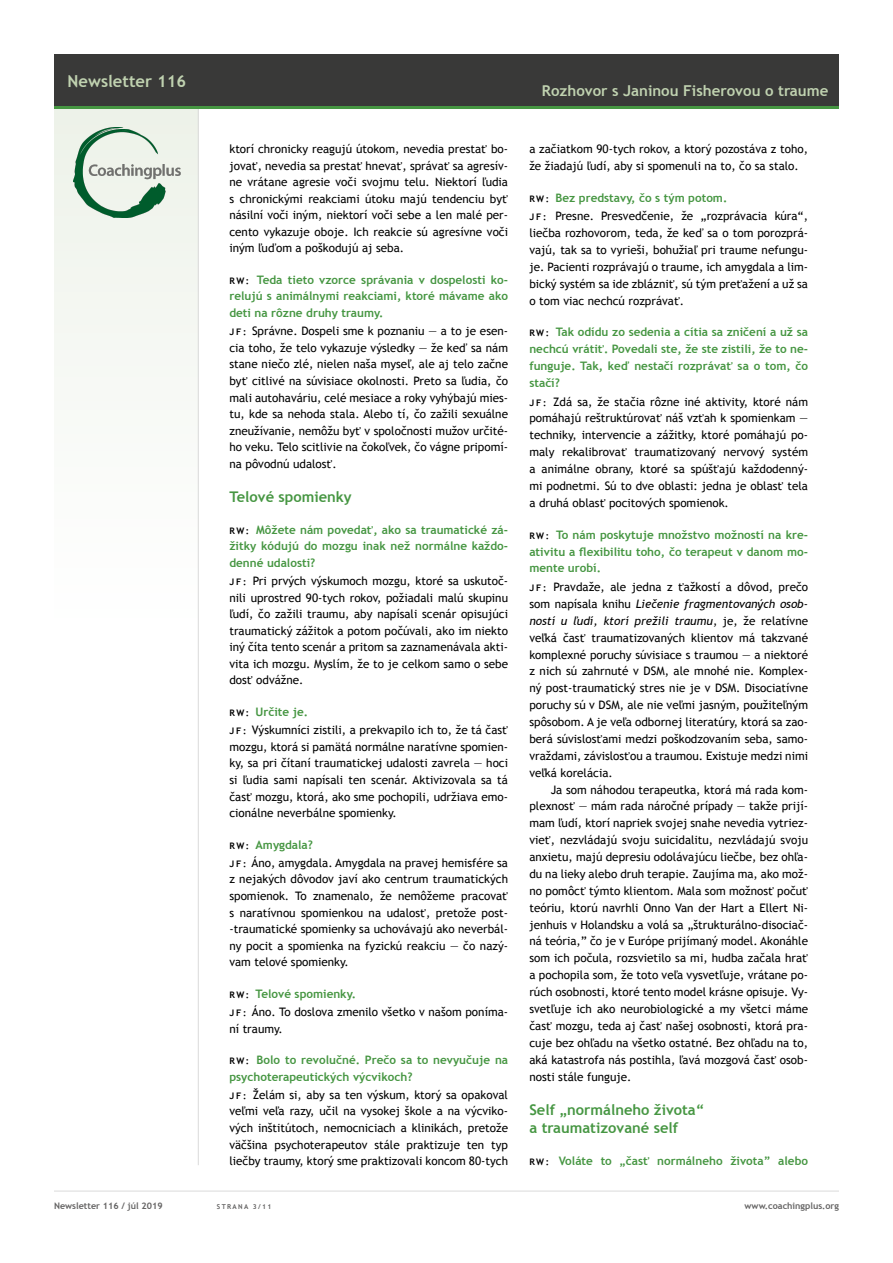
<style>
.page{position:relative;width:893px;height:1263px;background:#fff}
.page>*{position:absolute;margin:0;border:0;box-sizing:border-box;transform-origin:0 0}
.t1{font:700 16.5px "Trebuchet MS";color:#c0d2b0}
.t2{font:700 15px "Trebuchet MS";color:#c0d2b0}
.t3{font:700 14.7px/18px "Trebuchet MS";color:#469642}
.t4{font:11.7px/17px "Trebuchet MS";color:#000;text-align:justify}
.t5{font:700 11.7px/16.5px "Trebuchet MS";color:#469642;text-align:justify}
.t6{font:700 9px "Trebuchet MS";color:#646363}
.t7{font:700 6.75px "Trebuchet MS";letter-spacing:.2em;color:#646363}
.s1{font-size:9px;color:#000}
.s2{font-weight:700;font-size:9px}
.s3{font-weight:700;color:#469642}
.s4{font-style:italic}
</style>
<div class="page">
<div style="left:54px;top:106px;width:145px;height:525px;background:#f7f9f6"></div>
<hr style="left:54px;top:1191px;width:785px;height:1px;background:#dadada">
<hr style="left:198px;top:108px;width:1px;height:1057px;background:#dadada">
<div style="left:54px;top:54px;width:785px;height:53px;background:#393938"></div>
<hr style="left:54px;top:106px;width:785px;height:3px;background:#469642">
<img style="left:74px;top:127px;width:106px;height:91px">
<h1 class="t1" style="left:68px;top:70px;width:120px">Newsletter 116</h1>
<p class="t4" style="left:229px;top:141px;width:280px;line-height:16.5px">ktorí chronicky reagujú útokom, nevedia prestať bo&shy;jovať, nevedia sa prestať hnevať, správať sa agresív&shy;ne vrátane agresie voči svojmu telu. Niektorí ľudia s chronickými reakciami útoku majú tendenciu byť násilní voči iným, niektorí voči sebe a len malé per&shy;cento vykazuje oboje. Ich reakcie sú agresívne voči iným ľuďom a poškodujú aj seba.</p>
<p class="t5" style="left:229px;top:271px;width:280px"><span class="s1">R W :</span> Teda tieto vzorce správania v dospelosti ko&shy;relujú s animálnymi reakciami, ktoré mávame ako deti na rôzne druhy traumy.</p>
<p class="t4" style="left:229px;top:323px;width:280px;line-height:16.5px"><span class="s2">J F :</span> Správne. Dospeli sme k poznaniu — a to je esen&shy;cia toho, že telo vykazuje výsledky — že keď sa nám stane niečo zlé, nielen naša myseľ, ale aj telo začne byť citlivé na súvisiace okolnosti. Preto sa ľudia, čo mali autohaváriu, celé mesiace a roky vyhýbajú mies&shy;tu, kde sa nehoda stala. Alebo tí, čo zažili sexuálne zneužívanie, nemôžu byť v spoločnosti mužov určité&shy;ho veku. Telo scitlivie na čokoľvek, čo vágne pripomí&shy;na pôvodnú udalosť.</p>
<p class="t3" style="left:229px;top:488px;width:124px">Telové spomienky</p>
<p class="t5" style="left:229px;top:521px;width:280px"><span class="s1">R W :</span> Môžete nám povedať, ako sa traumatické zá&shy;žitky kódujú do mozgu inak než normálne každo&shy;denné udalosti?</p>
<p class="t4" style="left:229px;top:573px;width:280px;line-height:16.5px"><span class="s2">J F :</span> Pri prvých výskumoch mozgu, ktoré sa uskutoč&shy;nili uprostred 90-tych rokov, požiadali malú skupinu ľudí, čo zažili traumu, aby napísali scenár opisujúci traumatický zážitok a potom počúvali, ako im niekto iný číta tento scenár a pritom sa zaznamenávala akti&shy;vita ich mozgu. Myslím, že to je celkom samo o sebe dosť odvážne.</p>
<p class="t4" style="left:229px;top:703px;width:280px;line-height:18.3px"><span class="s2">R W :</span> <span class="s3">Určite je.<br></span><span class="s2">J F :</span> Výskumníci zistili, a prekvapilo ich to, že tá časť</p>
<p class="t4" style="left:229px;top:738px;width:280px;line-height:16.5px">mozgu, ktorá si pamätá normálne naratívne spomien&shy;ky, sa pri čítaní traumatickej udalosti zavrela — hoci si ľudia sami napísali ten scenár. Aktivizovala sa tá časť mozgu, ktorá, ako sme pochopili, udržiava emo&shy;cionálne neverbálne spomienky.</p>
<p class="t4" style="left:229px;top:835px;width:280px;line-height:18.3px"><span class="s2">R W :</span> <span class="s3">Amygdala?<br></span><span class="s2">J F :</span> Áno, amygdala. Amygdala na pravej hemisfére sa</p>
<p class="t4" style="left:229px;top:871px;width:280px;line-height:16.5px">z nejakých dôvodov javí ako centrum traumatických spomienok. To znamenalo, že nemôžeme pracovať s naratívnou spomienkou na udalosť, pretože post--traumatické spomienky sa uchovávajú ako neverbál&shy;ny pocit a spomienka na fyzickú reakciu — čo nazý&shy;vam telové spomienky.</p>
<p class="t4" style="left:229px;top:984px;width:280px;line-height:18.3px"><span class="s2">R W :</span> <span class="s3">Telové spomienky.<br></span><span class="s2">J F :</span> Áno. To doslova zmenilo všetko v našom poníma-</p>
<p class="t4" style="left:229px;top:1020px;width:55px">ní traumy.</p>
<p class="t5" style="left:229px;top:1052px;width:280px"><span class="s1">R W :</span> Bolo to revolučné. Prečo sa to nevyučuje na psychoterapeutických výcvikoch?</p>
<p class="t4" style="left:229px;top:1087px;width:280px;line-height:16.5px"><span class="s2">J F :</span> Želám si, aby sa ten výskum, ktorý sa opakoval veľmi veľa razy, učil na vysokej škole a na výcviko&shy;vých inštitútoch, nemocniciach a klinikách, pretože väčšina psychoterapeutov stále praktizuje ten typ liečby traumy, ktorý sme praktizovali koncom 80-tych</p>
<p class="t2" style="left:542px;top:81px;width:288px">Rozhovor s Janinou Fisherovou o traume</p>
<p class="t4" style="left:529px;top:140px;width:280px">a začiatkom 90-tych rokov, a ktorý pozostáva z toho, že žiadajú ľudí, aby si spomenuli na to, čo sa stalo.</p>
<p class="t4" style="left:529px;top:188px;width:280px;line-height:18.6px"><span class="s2">R W :</span> <span class="s3">Bez predstavy, čo s tým potom.<br></span><span class="s2">J F :</span> Presne. Presvedčenie, že „rozprávacia kúra“,</p>
<p class="t4" style="left:529px;top:225px;width:280px">liečba rozhovorom, teda, že keď sa o tom porozprá&shy;vajú, tak sa to vyrieši, bohužiaľ pri traume nefungu&shy;je. Pacienti rozprávajú o traume, ich amygdala a lim&shy;bický systém sa ide zblázniť, sú tým preťažení a už sa o tom viac nechcú rozprávať.</p>
<p class="t5" style="left:529px;top:324px;width:280px;line-height:17px"><span class="s1">R W :</span> Tak odídu zo sedenia a cítia sa zničení a už sa nechcú vrátiť. Povedali ste, že ste zistili, že to ne&shy;funguje. Tak, keď nestačí rozprávať sa o tom, čo stačí?</p>
<p class="t4" style="left:529px;top:393px;width:280px"><span class="s2">J F :</span> Zdá sa, že stačia rôzne iné aktivity, ktoré nám pomáhajú reštruktúrovať náš vzťah k spomienkam — techniky, intervencie a zážitky, ktoré pomáhajú po&shy;maly rekalibrovať traumatizovaný nervový systém a animálne obrany, ktoré sa spúšťajú každodenný&shy;mi podnetmi. Sú to dve oblasti: jedna je oblasť tela a druhá oblasť pocitových spomienok.</p>
<p class="t5" style="left:529px;top:526px;width:280px;line-height:17px"><span class="s1">R W :</span> To nám poskytuje množstvo možností na kre&shy;ativitu a flexibilitu toho, čo terapeut v danom mo&shy;mente urobí.</p>
<p class="t4" style="left:529px;top:578px;width:280px"><span class="s2">J F :</span> Pravdaže, ale jedna z ťažkostí a dôvod, prečo som napísala knihu <span class="s4">Liečenie fragmentovaných osob&shy;ností u ľudí, ktorí prežili traumu</span>, je, že relatívne veľká časť traumatizovaných klientov má takzvané komplexné poruchy súvisiace s traumou — a niektoré z nich sú zahrnuté v DSM, ale mnohé nie. Komplex&shy;ný post-traumatický stres nie je v DSM. Disociatívne poruchy sú v DSM, ale nie veľmi jasným, použiteľným spôsobom. A je veľa odbornej literatúry, ktorá sa zao&shy;berá súvislosťami medzi poškodzovaním seba, samo&shy;vraždami, závislosťou a traumou. Existuje medzi nimi veľká korelácia.</p>
<p class="t4" style="left:529px;top:781px;width:280px;text-indent:21px">Ja som náhodou terapeutka, ktorá má rada kom&shy;plexnosť — mám rada náročné prípady — takže prijí&shy;mam ľudí, ktorí napriek svojej snahe nevedia vytriez&shy;vieť, nezvládajú svoju suicidalitu, nezvládajú svoju anxietu, majú depresiu odolávajúcu liečbe, bez ohľa&shy;du na lieky alebo druh terapie. Zaujíma ma, ako mož&shy;no pomôcť týmto klientom. Mala som možnosť počuť teóriu, ktorú navrhli Onno Van der Hart a Ellert Ni&shy;jenhuis v Holandsku a volá sa „štrukturálno-disociač&shy;ná teória,” čo je v Európe prijímaný model. Akonáhle som ich počula, rozsvietilo sa mi, hudba začala hrať a pochopila som, že toto veľa vysvetľuje, vrátane po&shy;rúch osobnosti, ktoré tento model krásne opisuje. Vy&shy;svetľuje ich ako neurobiologické a my všetci máme časť mozgu, teda aj časť našej osobnosti, ktorá pra&shy;cuje bez ohľadu na všetko ostatné. Bez ohľadu na to, aká katastrofa nás postihla, ľavá mozgová časť osob&shy;nosti stále funguje.</p>
<p class="t3" style="left:529px;top:1101px;width:177px">Self „normálneho života“ a traumatizované self</p>
<p class="t5" style="left:529px;top:1153px;width:280px"><span class="s1">R W :</span> Voláte to „časť normálneho života” alebo</p>
<p class="t6" style="left:54px;top:1200px;width:110px">Newsletter 116 / júl 2019</p>
<p class="t7" style="left:217px;top:1202px;width:56px">STRANA 3/11</p>
<p class="t6" style="left:745px;top:1200px;width:96px">www.coachingplus.org</p>
</div>
